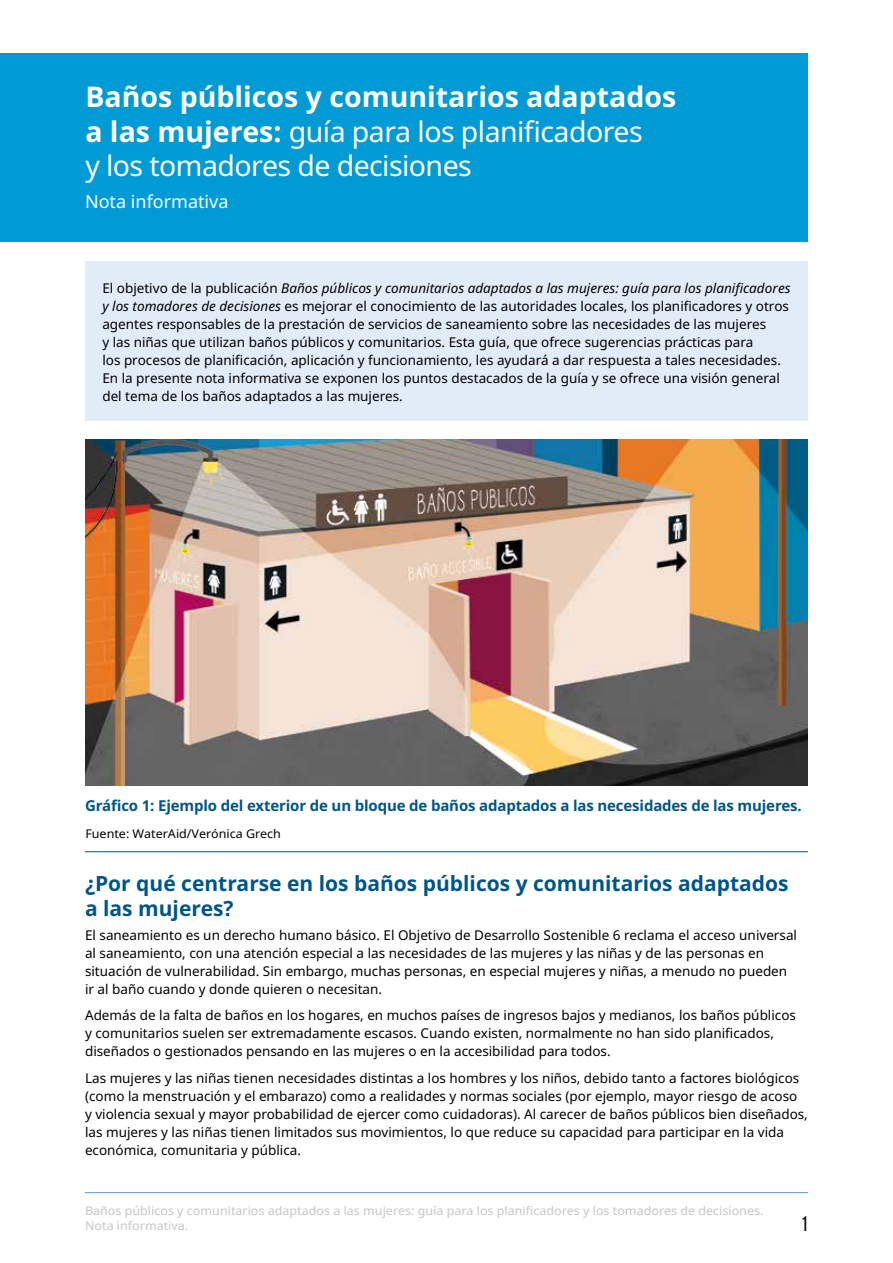
<style>
.page{position:relative;width:893px;height:1263px;background:#fff}
.page>*{position:absolute;margin:0;border:0;box-sizing:border-box;transform-origin:0 0}
.t1{font:28.5px/34.5px "Noto Sans";letter-spacing:-.02em;color:#fff}
.t2{font:700 21px/25.2px "Noto Sans";color:#005587}
.t3{font:21px "Bebas Neue";color:#000}
.t4{font:18px "Noto Sans";color:#fff}
.t5{font:700 15px "Noto Sans";letter-spacing:-.01em;color:#005587}
.t6{font:13.5px/18px "Noto Sans";color:#000}
.t7{font:12px/15px "Noto Sans";color:#c6c6c6;scale:1.04 1}
.t8{font:12px "Noto Sans";color:#000;scale:1.04 1}
.s1{font-weight:700}
.s2{font-style:italic}
</style>
<div class="page">
<div style="left:0;top:53px;width:808px;height:189px;background:#009bd5"></div>
<img style="left:85px;top:439px;width:723px;height:347px">
<hr style="left:85px;top:851px;width:723px;height:1px;background:#005587">
<hr style="left:85px;top:1192px;width:723px;height:1px;background:#599cd5">
<div style="left:85px;top:261px;width:723px;height:159px;background:#e2ebf8"></div>
<h1 class="t1" style="left:85px;top:79px;width:592px"><span class="s1">Baños públicos y comunitarios adaptados a las mujeres:</span> guía para los planificadores<br>y los tomadores de decisiones</h1>
<h3 class="t4" style="left:85px;top:190px;width:145px">Nota informativa</h3>
<p class="t6" style="left:102px;top:278px;width:690px">El objetivo de la publicación <span class="s2">Baños públicos y comunitarios adaptados a las mujeres: guía para los planificadores y los tomadores de decisiones</span> es mejorar el conocimiento de las autoridades locales, los planificadores y otros agentes responsables de la prestación de servicios de saneamiento sobre las necesidades de las mujeres<br>y las niñas que utilizan baños públicos y comunitarios. Esta guía, que ofrece sugerencias prácticas para<br>los procesos de planificación, aplicación y funcionamiento, les ayudará a dar respuesta a tales necesidades.<br>En la presente nota informativa se exponen los puntos destacados de la guía y se ofrece una visión general del tema de los baños adaptados a las mujeres.</p>
<p class="t5" style="left:85px;top:795px;width:718px">Gráfico 1: Ejemplo del exterior de un bloque de baños adaptados a las necesidades de las mujeres.</p>
<p class="t8" style="left:85px;top:826px;width:190px">Fuente: WaterAid/Verónica Grech</p>
<h2 class="t2" style="left:85px;top:870px;width:705px">¿Por qué centrarse en los baños públicos y comunitarios adaptados a las mujeres?</h2>
<p class="t6" style="left:85px;top:925px;width:713px">El saneamiento es un derecho humano básico. El Objetivo de Desarrollo Sostenible 6 reclama el acceso universal al saneamiento, con una atención especial a las necesidades de las mujeres y las niñas y de las personas en situación de vulnerabilidad. Sin embargo, muchas personas, en especial mujeres y niñas, a menudo no pueden ir al baño cuando y donde quieren o necesitan.</p>
<p class="t6" style="left:85px;top:1006px;width:712px">Además de la falta de baños en los hogares, en muchos países de ingresos bajos y medianos, los baños públicos y comunitarios suelen ser extremadamente escasos. Cuando existen, normalmente no han sido planificados, diseñados o gestionados pensando en las mujeres o en la accesibilidad para todos.</p>
<p class="t6" style="left:85px;top:1068px;width:724px">Las mujeres y las niñas tienen necesidades distintas a los hombres y los niños, debido tanto a factores biológicos (como la menstruación y el embarazo) como a realidades y normas sociales (por ejemplo, mayor riesgo de acoso<br>y violencia sexual y mayor probabilidad de ejercer como cuidadoras). Al carecer de baños públicos bien diseñados, las mujeres y las niñas tienen limitados sus movimientos, lo que reduce su capacidad para participar en la vida económica, comunitaria y pública.</p>
<p class="t7" style="left:85px;top:1203px;width:654px">Baños públicos y comunitarios adaptados a las mujeres: guía para los planificadores y los tomadores de decisiones.<br>Nota informativa.</p>
<h2 class="t3" style="left:801px;top:1212px;width:9px">1</h2>
</div>
